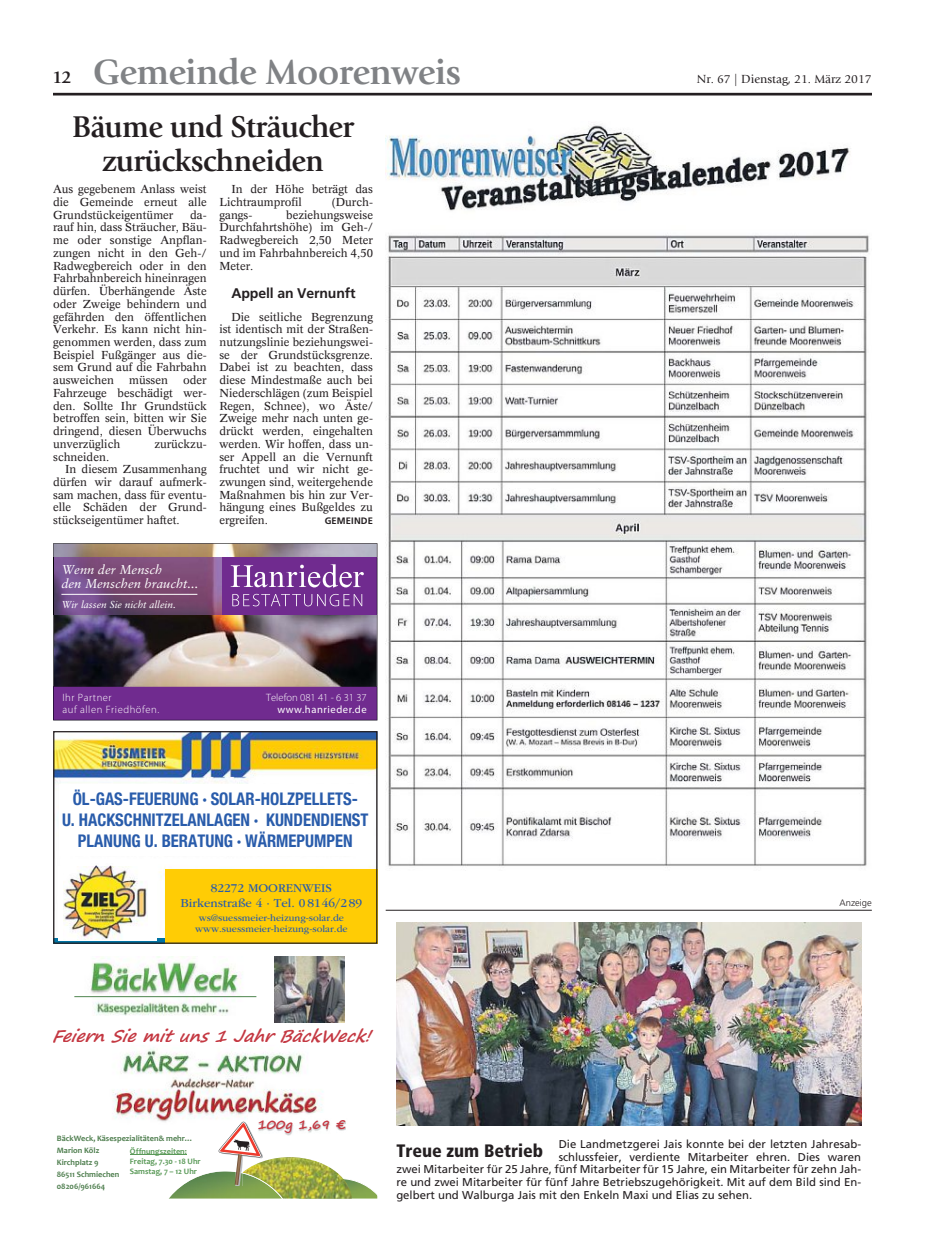
<style>
.page{position:relative;width:925px;height:1255px;background:#fff}
.page>*{position:absolute;margin:0;border:0;box-sizing:border-box;transform-origin:0 0}
.t1{font:700 36.62px "Giovanni";letter-spacing:-.02em;color:#808285}
.t2{font:700 31.25px/34px "Giovanni";letter-spacing:-.02em;color:#241f21;text-align:center;scale:.96 1}
.t3{font:900 condensed 18px "Frutiger";color:#241f21}
.t4{font:700 condensed 17.5px/21.2px "Helvetica Neue LT Std";color:#295cab;text-align:center;scale:.95 1}
.t5{font:italic 700 17px "Segoe Print";color:#c43842}
.t6{font:700 14px "Frutiger";letter-spacing:-.01em;color:#241f21}
.t7{font:italic 12.88px/13.5px "Sabon LT Std";color:#fff}
.t8{font:700 12.88px "Segoe Print";color:#c43842}
.t9{font:12.5px/15px "ITC Garamond Std";color:#295cab;text-align:center}
.t10{font:12.25px "Giovanni";color:#241f21}
.t11{font:11.38px/12.8px "Concorde";color:#241f21;text-align:justify}
.t12{font:11.38px "Frutiger";color:#241f21}
.t13{font:300 10.62px/11.9px "Myriad Pro";letter-spacing:.05em;color:#fff}
.t14{font:300 10.62px "Myriad Pro";color:#fff}
.t15{font:10.62px "Myriad Pro";letter-spacing:.05em;color:#fff}
.t16{font:italic 10.12px "Sabon LT Std";color:#fff}
.t17{font:10px/11.2px "ITC Garamond Std";color:#295cab;text-align:center}
.t18{font:700 9.38px "Frutiger";letter-spacing:.015em;color:#241f21}
.t19{font:300 9.38px "Frutiger";color:#241f21}
.t20{font:700 8.25px/11.9px "Candara";color:#4d7d4d}
.t21{font:700 8.25px/10px "Candara";color:#599957}
.s1{font-size:18px;color:#241f21}
</style>
<div class="page">
<img style="left:396px;top:922px;width:465px;height:203px">
<hr style="left:53px;top:93px;width:818px;height:2px;background:#241f21">
<img style="left:386px;top:124px;width:483px;height:742px">
<hr style="left:386px;top:909px;width:486px;height:1px;background:#241f21">
<img style="left:53px;top:543px;width:324px;height:14px">
<img style="left:53px;top:557px;width:324px;height:163px">
<img style="left:55px;top:776px;width:316px;height:105px">
<img style="left:55px;top:733px;width:320px;height:43px">
<div style="left:60px;top:784px;width:312px;height:71px;background:#fff"></div>
<div style="left:165px;top:869px;width:212px;height:74px;background:#ffcc05"></div>
<div style="left:58px;top:866px;width:98px;height:75px;background:#fff"></div>
<div style="left:53px;top:731px;width:324px;height:212px;border:1px solid #241f21"></div>
<img style="left:63px;top:864px;width:84px;height:75px">
<svg style="left:298px;top:1178px;width:79px;height:20px;background:#a1b15f"></svg>
<img style="left:74px;top:956px;width:183px;height:59px">
<hr style="left:74px;top:996px;width:182px;height:1px;background:#4f854f">
<img style="left:275px;top:956px;width:70px;height:66px">
<img style="left:112px;top:1048px;width:211px;height:74px">
<img style="left:248px;top:1113px;width:78px;height:22px">
<svg style="left:326px;top:1121px;width:20px;height:10px"></svg>
<svg style="left:219px;top:1121px;width:44px;height:37px"></svg>
<svg style="left:169px;top:1170px;width:114px;height:28px"></svg>
<img style="left:235px;top:1154px;width:7px;height:30px">
<h1 class="t1" style="left:52px;top:50px;width:411px"><span class="s1">12</span> Gemeinde Moorenweis</h1>
<h2 class="t2" style="left:72px;top:109px;width:295px">Bäume und Sträucher zurückschneiden</h2>
<p class="t11" style="left:53px;top:184px;width:155px">Aus gegebenem Anlass weist die Gemeinde erneut alle Grundstückeigentümer</p>
<p class="t11" style="left:219px;top:184px;width:155px;text-indent:12px">In der Höhe beträgt das<br>Lichtraumprofil</p>
<p class="t11" style="left:331px;top:197px;width:43px">(Durch-</p>
<p class="t11" style="left:53px;top:209px;width:155px;text-indent:137px">da&shy;rauf hin, dass Sträucher, Bäu&shy;me oder sonstige Anpflan&shy;zungen nicht in den Geh-/ Radwegbereich oder in den Fahrbahnbereich hineinragen dürfen. Überhängende Äste oder Zweige behindern und gefährden den öffentlichen Verkehr. Es kann nicht hin&shy;genommen werden, dass zum Beispiel Fußgänger aus die&shy;sem Grund auf die Fahrbahn ausweichen</p>
<p class="t11" style="left:219px;top:209px;width:155px;text-indent:67px">beziehungsweise Durchfahrtshöhe) im Geh-/ Radwegbereich 2,50 Meter und im Fahrbahnbereich 4,50<br>Meter.</p>
<p class="t6" style="left:231px;top:285px;width:126px">Appell an Vernunft</p>
<p class="t11" style="left:219px;top:311px;width:155px;text-indent:12px">Die seitliche Begrenzung ist identisch mit der Straßen&shy;nutzungslinie beziehungswei&shy;se der Grundstücksgrenze.<br>Dabei ist zu beachten, dass diese Mindestmaße auch bei Niederschlägen (zum Beispiel Regen, Schnee), wo Äste/ Zweige mehr nach unten ge&shy;drückt werden, eingehalten werden. Wir hoffen, dass un&shy;ser Appell an die Vernunft fruchtet und wir nicht ge&shy;zwungen sind, weitergehende Maßnahmen bis hin zur Ver&shy;hängung eines Bußgeldes zu ergreifen.</p>
<p class="t11" style="left:219px;top:209px;width:35px">gangs-</p>
<p class="t11" style="left:53px;top:375px;width:155px;text-indent:130px">oder Fahrzeuge beschädigt wer&shy;den. Sollte Ihr Grundstück betroffen sein, bitten wir Sie dringend, diesen Überwuchs unverzüglich</p>
<p class="t11" style="left:129px;top:375px;width:40px">müssen</p>
<p class="t11" style="left:154px;top:438px;width:54px">zurückzu-</p>
<p class="t11" style="left:53px;top:451px;width:58px">schneiden.</p>
<p class="t11" style="left:65px;top:464px;width:143px">In diesem Zusammenhang</p>
<p class="t11" style="left:53px;top:476px;width:155px">dürfen wir darauf aufmerk-</p>
<p class="t11" style="left:53px;top:489px;width:155px">sam machen, dass für eventu-</p>
<p class="t11" style="left:53px;top:502px;width:155px">elle Schäden der Grund-</p>
<p class="t11" style="left:53px;top:515px;width:128px">stückseigentümer haftet.</p>
<p class="t18" style="left:325px;top:515px;width:50px">GEMEINDE</p>
<p class="t7" style="left:61px;top:563px;width:138px">Wenn der Mensch<br>den Menschen braucht...</p>
<p class="t16" style="left:61px;top:598px;width:116px">Wir lassen Sie nicht allein.</p>
<p class="t13" style="left:62px;top:691px;width:98px">Ihr Partner<br>auf allen Friedhöfen.</p>
<p class="t14" style="left:266px;top:691px;width:102px">Telefon 081 41 - 6 31 37</p>
<p class="t15" style="left:277px;top:702px;width:91px">www.hanrieder.de</p>
<h3 class="t4" style="left:62px;top:787px;width:324px">ÖL-GAS-FEUERUNG · SOLAR-HOLZPELLETS-<br>U. HACKSCHNITZELANLAGEN · KUNDENDIENST<br>PLANUNG U. BERATUNG · WÄRMEPUMPEN</h3>
<p class="t9" style="left:180px;top:880px;width:183px">82272 MOORENWEIS<br>Birkenstraße 4 · Tel. 08146/2 89</p>
<p class="t17" style="left:195px;top:912px;width:154px">ws@suessmeier-heizung-solar.de www.suessmeier-heizung-solar.de</p>
<h3 class="t5" style="left:52px;top:1019px;width:330px">Feiern Sie mit uns 1 Jahr BäckWeck!</h3>
<p class="t8" style="left:258px;top:1112px;width:90px">100g 1,69 €</p>
<p class="t10" style="left:697px;top:74px;width:177px">Nr. 67 | Dienstag, 21. März 2017</p>
<p class="t19" style="left:839px;top:898px;width:34px">Anzeige</p>
<p class="t20" style="left:57px;top:1132px;width:138px">BäckWeck, Käsespezialitäten&amp; mehr…<br>Marion Kölz<br>Kirchplatz 9<br>86511 Schmiechen<br>08206/961664</p>
<p class="t21" style="left:130px;top:1146px;width:72px">Öffnungszeiten:<br>Freitag, 7.30 - 18 Uhr<br>Samstag, 7 – 12 Uhr</p>
<h3 class="t3" style="left:396px;top:1139px;width:148px">Treue zum Betrieb</h3>
<p class="t12" style="left:559px;top:1139px;width:304px">Die Landmetzgerei Jais konnte bei der letzten Jahresab-</p>
<p class="t12" style="left:559px;top:1152px;width:304px">schlussfeier, verdiente Mitarbeiter ehren. Dies waren</p>
<p class="t12" style="left:396px;top:1164px;width:466px">zwei Mitarbeiter für 25 Jahre, fünf Mitarbeiter für 15 Jahre, ein Mitarbeiter für zehn Jah-</p>
<p class="t12" style="left:396px;top:1177px;width:466px">re und zwei Mitarbeiter für fünf Jahre Betriebszugehörigkeit. Mit auf dem Bild sind En-</p>
<p class="t12" style="left:396px;top:1190px;width:357px">gelbert und Walburga Jais mit den Enkeln Maxi und Elias zu sehen.</p>
</div>
